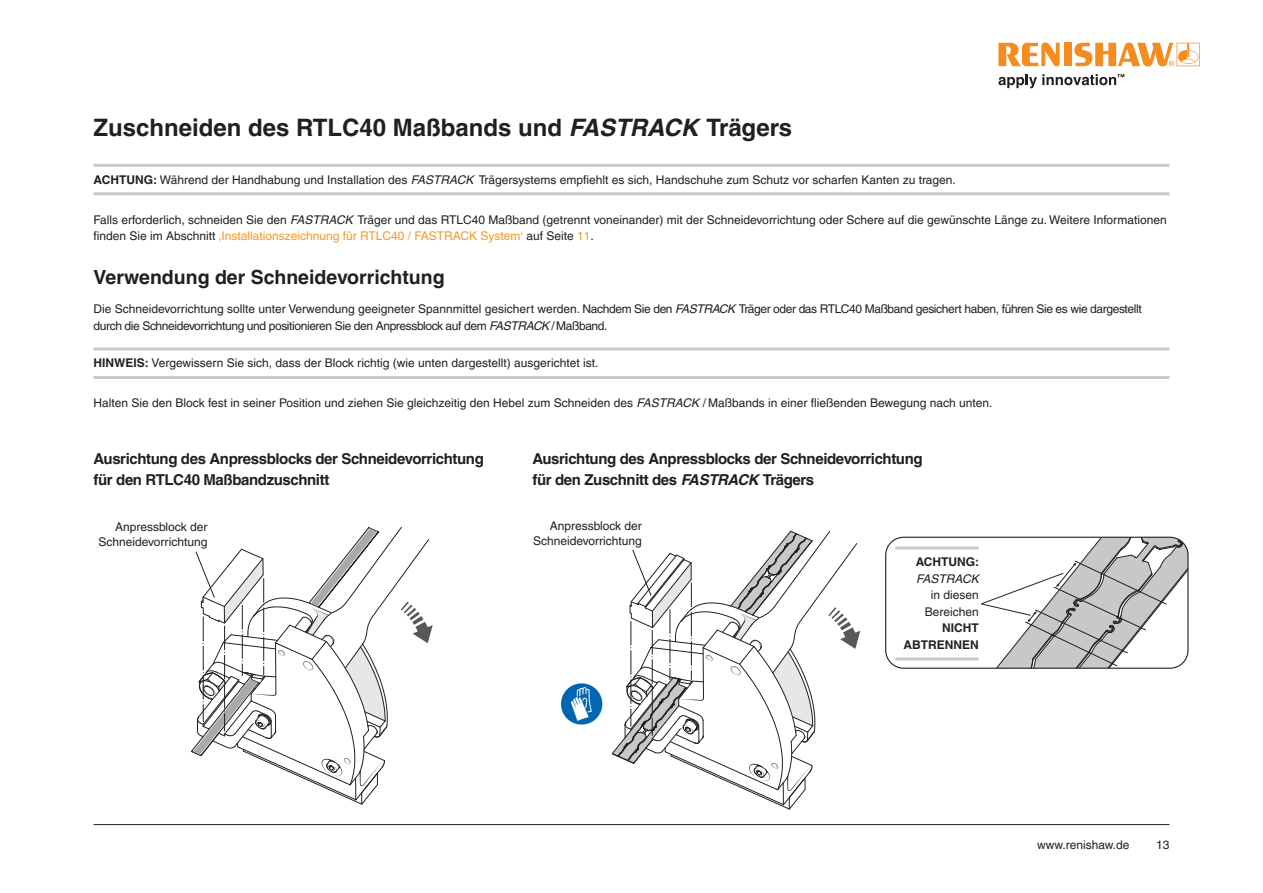
<style>
.page{position:relative;width:1263px;height:893px;background:#fff}
.page>*{position:absolute;margin:0;border:0;box-sizing:border-box;transform-origin:0 0}
.Heading_1__16pt_bold{font:700 24px "Helvetica LT Pro";color:#231f20}
.Heading_3__13pt_bold{font:700 19.5px "Helvetica LT Pro";color:#231f20}
._10pt_Body_Text_Bold{font:700 15px/21px "Helvetica LT Pro";letter-spacing:-.025em;color:#231f20}
._8pt_Body_Text{font:12px/16.5px "Helvetica LT Pro";color:#231f20}
._8pt_Body_Text-2{font:12px/16.5px "Helvetica LT Pro";letter-spacing:-.03em;color:#231f20}
._8pt_Note{font:12px "Helvetica LT Pro";color:#231f20}
.Right_Aligned_8_10{font:12px/15px "Helvetica LT Pro";color:#231f20;text-align:right}
._8pt_Note_Right_aligned{font:700 12px/16.5px "Helvetica LT Pro";color:#231f20;text-align:right}
.s1{font-style:italic}
.s2{font-weight:700}
.s3{color:#f79727}
.s4{font-weight:400;font-style:italic}
.s5{font-weight:400}
</style>
<div class="page">
<hr style="left:94px;top:824px;width:1075px;height:1px;background:#231f20">
<hr style="left:94px;top:164px;width:1075px;height:3px;background:#c7c8ca">
<hr style="left:94px;top:192px;width:1075px;height:3px;background:#c7c8ca">
<hr style="left:94px;top:347px;width:1075px;height:3px;background:#c7c8ca">
<hr style="left:94px;top:376px;width:1075px;height:3px;background:#c7c8ca">
<svg style="left:612px;top:530px;width:248px;height:280px"></svg>
<svg style="left:191px;top:526px;width:242px;height:279px"></svg>
<hr style="left:895px;top:546px;width:84px;height:3px;background:#c7c8ca">
<hr style="left:895px;top:657px;width:84px;height:3px;background:#c7c8ca">
<svg style="left:980px;top:537px;width:208px;height:131px"></svg>
<img style="left:561px;top:683px;width:42px;height:41px">
<svg style="left:998px;top:43px;width:62px;height:23px"></svg>
<div style="left:1064px;top:43px;width:8px;height:23px;background:#f68c1f"></div>
<svg style="left:1074px;top:43px;width:126px;height:23px"></svg>
<svg style="left:998px;top:74px;width:126px;height:14px"></svg>
<p class="Heading_1__16pt_bold" style="left:94px;top:112px;width:700px">Zuschneiden des RTLC40 Maßbands und <span class="s1">FASTRACK</span> Trägers</p>
<p class="_8pt_Note" style="left:94px;top:173px;width:864px"><span class="s2">ACHTUNG:</span> Während der Handhabung und Installation des <span class="s1">FASTRACK</span> Trägersystems empfiehlt es sich, Handschuhe zum Schutz vor scharfen Kanten zu tragen.</p>
<p class="_8pt_Body_Text" style="left:94px;top:211px;width:1075px">Falls erforderlich, schneiden Sie den <span class="s1">FASTRACK</span> Träger und das RTLC40 Maßband (getrennt voneinander) mit der Schneidevorrichtung oder Schere auf die gewünschte Länge zu. Weitere Informationen finden Sie im Abschnitt <span class="s3">‚Installationszeichnung für RTLC40 / FASTRACK System‘</span> auf Seite <span class="s3">11</span>.</p>
<p class="Heading_3__13pt_bold" style="left:94px;top:265px;width:352px">Verwendung der Schneidevorrichtung</p>
<p class="_8pt_Body_Text-2" style="left:94px;top:301px;width:1050px">Die Schneidevorrichtung sollte unter Verwendung geeigneter Spannmittel gesichert werden. Nachdem Sie den <span class="s1">FASTRACK</span> Träger oder das RTLC40 Maßband gesichert haben, führen Sie es wie dargestellt durch die Schneidevorrichtung und positionieren Sie den Anpressblock auf dem <span class="s1">FASTRACK</span> /Maßband.</p>
<p class="_8pt_Note" style="left:94px;top:356px;width:506px"><span class="s2">HINWEIS:</span> Vergewissern Sie sich, dass der Block richtig (wie unten dargestellt) ausgerichtet ist.</p>
<p class="_8pt_Body_Text" style="left:94px;top:395px;width:900px">Halten Sie den Block fest in seiner Position und ziehen Sie gleichzeitig den Hebel zum Schneiden des <span class="s1">FASTRACK</span> / Maßbands in einer fließenden Bewegung nach unten.</p>
<p class="_10pt_Body_Text_Bold" style="left:94px;top:448px;width:392px">Ausrichtung des Anpressblocks der Schneidevorrichtung für den RTLC40 Maßbandzuschnitt</p>
<p class="Right_Aligned_8_10" style="left:98px;top:519px;width:110px">Anpressblock der<br>Schneidevorrichtung</p>
<p class="_10pt_Body_Text_Bold" style="left:532px;top:449px;width:392px">Ausrichtung des Anpressblocks der Schneidevorrichtung für den Zuschnitt des <span class="s1">FASTRACK</span> Trägers</p>
<p class="Right_Aligned_8_10" style="left:533px;top:518px;width:110px">Anpressblock der<br>Schneidevorrichtung</p>
<p class="_8pt_Note_Right_aligned" style="left:903px;top:554px;width:77px">ACHTUNG:<br><span class="s4">FASTRACK<br></span><span class="s5">in diesen<br>Bereichen<br></span>NICHT<br>ABTRENNEN</p>
<p class="_8pt_Body_Text" style="left:1037px;top:837px;width:94px">www.renishaw.de</p>
<p class="_8pt_Body_Text" style="left:1156px;top:837px;width:15px">13</p>
</div>
